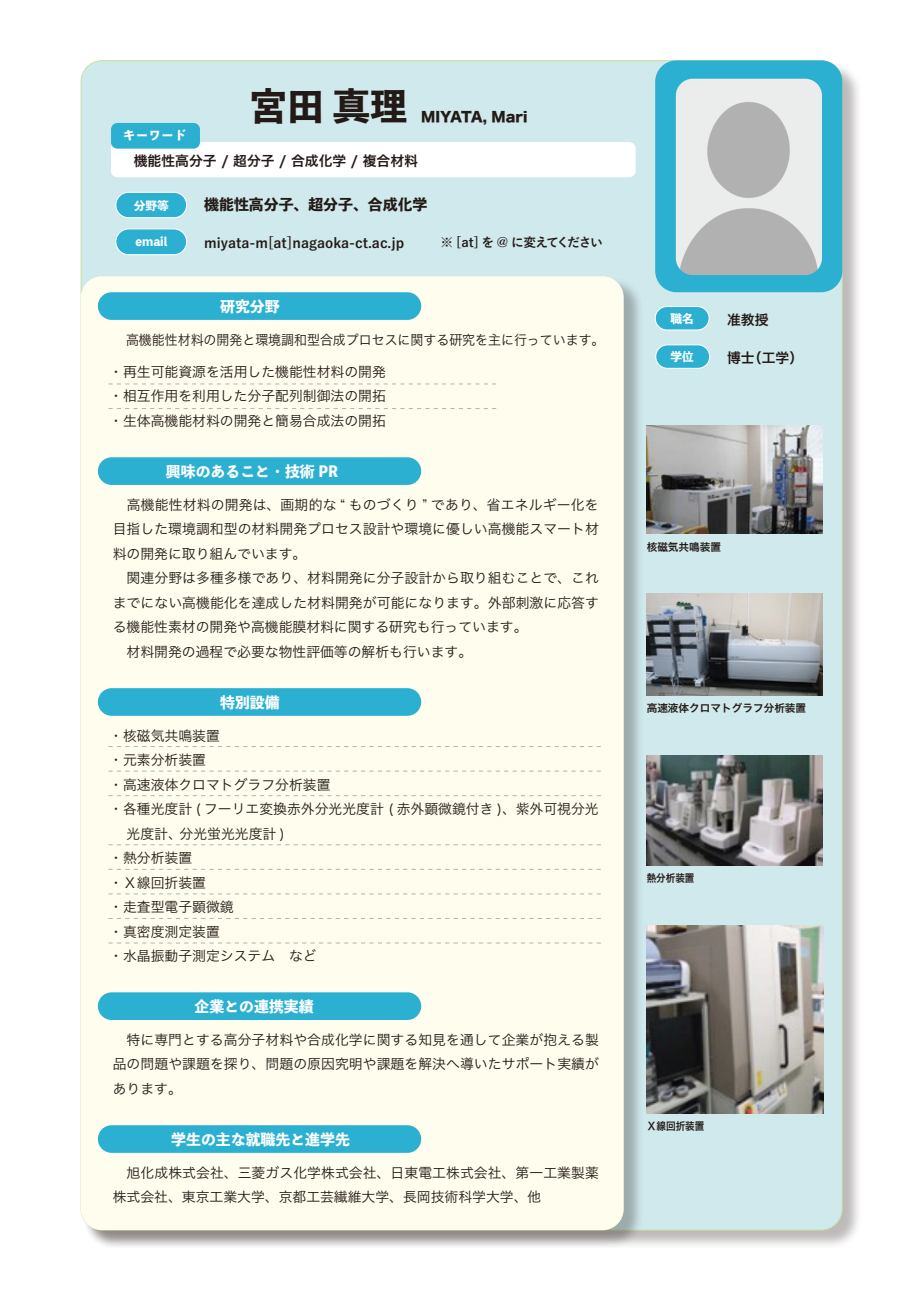
<style>
.page{position:relative;width:919px;height:1289px;background:#fff}
.page>*{position:absolute;margin:0;border:0;box-sizing:border-box;transform-origin:0 0}
.t1{font:800 37.2px "Toppan Bunkyu Midashi Gothic Std N";color:#231916}
.t2{font:800 14.85px "Toppan Bunkyu Midashi Gothic Std N";color:#fff}
.t3{font:800 14.85px "Toppan Bunkyu Midashi Gothic Std N";color:#231916}
.t4{font:13.8px/24.5px "Hira Kaku Pro W3";color:#231916;text-align:justify}
.t5{font:700 13.8px "Yu Go";color:#231916}
.t6{font:13.8px "Hira Kaku Pro W6";color:#231916}
.t7{font:13.8px "Hira Kaku Std W8";color:#231916}
.t8{font:13.8px "Hira Kaku Pro N W6";color:#231916}
.t9{font:13.65px "Hira Kaku Pro W3";color:#231916;scale:.95 1}
.t10{font:700 12.75px "Yu Go";letter-spacing:-.1em;color:#231916}
.t11{font:800 12.75px "Toppan Bunkyu Midashi Gothic Std N";color:#fff}
.t12{font:800 11.7px "Toppan Bunkyu Midashi Gothic Std N";color:#fff}
.t13{font:10.65px "Hira Kaku Pro W6";color:#231916}
.t14{font:10.65px "Hira Kaku Pro W6";color:#231916;scale:.9 1}
</style>
<div class="page">
<div style="left:83px;top:61px;width:779px;height:1188px;background:#231916;opacity:.3"></div>
<div style="left:81px;top:61px;width:761px;height:1168px;background:#d0e9ed;border-radius:21px"></div>
<div style="left:83px;top:277px;width:560px;height:972px;background:#231916;opacity:.3"></div>
<div style="left:81px;top:276px;width:542px;height:954px;background:#fffeee;border-radius:21px"></div>
<div style="left:111px;top:142px;width:524px;height:35px;background:#fff;border-radius:6px"></div>
<div style="left:111px;top:123px;width:89px;height:26px;background:#2cb0d1;border-radius:6px"></div>
<div style="left:98px;top:292px;width:323px;height:28px;background:#2cb0d1;border-radius:14px"></div>
<div style="left:116px;top:192px;width:71px;height:26px;background:#2cb0d1;border-radius:13px"></div>
<div style="left:115px;top:192px;width:72px;height:26px;border:1px solid #fff;border-radius:13px"></div>
<div style="left:655px;top:306px;width:54px;height:24px;background:#2cb0d1;border-radius:12px"></div>
<div style="left:654px;top:306px;width:55px;height:24px;border:1px solid #fff;border-radius:12px"></div>
<div style="left:655px;top:345px;width:54px;height:23px;background:#2cb0d1;border-radius:12px"></div>
<div style="left:655px;top:344px;width:55px;height:25px;border:1px solid #fff;border-radius:12px"></div>
<div style="left:116px;top:229px;width:71px;height:26px;background:#2cb0d1;border-radius:13px"></div>
<div style="left:115px;top:228px;width:72px;height:27px;border:1px solid #fff;border-radius:13px"></div>
<div style="left:98px;top:992px;width:323px;height:27px;background:#2cb0d1;border-radius:14px"></div>
<div style="left:98px;top:457px;width:323px;height:28px;background:#2cb0d1;border-radius:14px"></div>
<svg style="left:655px;top:60px;width:187px;height:232px;background:#99c5d0"></svg>
<img style="left:646px;top:426px;width:176px;height:108px">
<img style="left:646px;top:593px;width:176px;height:102px">
<img style="left:646px;top:755px;width:176px;height:110px">
<img style="left:647px;top:925px;width:176px;height:188px">
<div style="left:98px;top:688px;width:323px;height:27px;background:#2cb0d1;border-radius:14px"></div>
<svg style="left:108px;top:746px;width:493px;height:1px"></svg>
<svg style="left:108px;top:770px;width:493px;height:1px"></svg>
<svg style="left:108px;top:795px;width:493px;height:1px"></svg>
<svg style="left:108px;top:844px;width:493px;height:1px"></svg>
<svg style="left:109px;top:868px;width:492px;height:1px"></svg>
<svg style="left:108px;top:893px;width:493px;height:1px"></svg>
<svg style="left:108px;top:918px;width:493px;height:1px"></svg>
<svg style="left:108px;top:942px;width:493px;height:1px"></svg>
<svg style="left:108px;top:383px;width:388px;height:1px"></svg>
<svg style="left:108px;top:408px;width:388px;height:1px"></svg>
<div style="left:98px;top:1125px;width:323px;height:27px;background:#2cb0d1;border-radius:14px"></div>
<p class="t11" style="left:123px;top:125px;width:65px">キーワード</p>
<p class="t1" style="left:250px;top:77px;width:159px">宮田 真理</p>
<p class="t7" style="left:421px;top:109px;width:108px">MIYATA, Mari</p>
<p class="t6" style="left:134px;top:148px;width:286px">機能性高分子 / 超分子 / 合成化学 / 複合材料</p>
<p class="t12" style="left:134px;top:196px;width:37px">分野等</p>
<p class="t12" style="left:135px;top:233px;width:33px">email</p>
<p class="t3" style="left:204px;top:193px;width:225px">機能性高分子、超分子、合成化学</p>
<p class="t5" style="left:204px;top:235px;width:201px">miyata-m[at]nagaoka-ct.ac.jp</p>
<p class="t10" style="left:440px;top:235px;width:164px">※ [at] を @ に変えてください</p>
<p class="t2" style="left:220px;top:294px;width:61px">研究分野</p>
<p class="t9" style="left:126px;top:328px;width:505px">高機能性材料の開発と環境調和型合成プロセスに関する研究を主に行っています。</p>
<p class="t4" style="left:109px;top:358px;width:278px">・再生可能資源を活用した機能性材料の開発</p>
<p class="t4" style="left:109px;top:383px;width:278px">・相互作用を利用した分子配列制御法の開拓</p>
<p class="t4" style="left:109px;top:407px;width:278px">・生体高機能材料の開発と簡易合成法の開拓</p>
<p class="t2" style="left:166px;top:459px;width:174px">興味のあること・技術 PR</p>
<p class="t4" style="left:113px;top:491px;width:487px">　高機能性材料の開発は、画期的な “ ものづくり ” であり、省エネルギー化を目指した環境調和型の材料開発プロセス設計や環境に優しい高機能スマート材料の開発に取り組んでいます。</p>
<p class="t4" style="left:113px;top:565px;width:487px">　関連分野は多種多様であり、材料開発に分子設計から取り組むことで、これまでにない高機能化を達成した材料開発が可能になります。外部刺激に応答する機能性素材の開発や高機能膜材料に関する研究も行っています。</p>
<p class="t4" style="left:113px;top:638px;width:361px">　材料開発の過程で必要な物性評価等の解析も行います。</p>
<p class="t2" style="left:220px;top:690px;width:61px">特別設備</p>
<p class="t4" style="left:109px;top:722px;width:112px">・核磁気共鳴装置</p>
<p class="t4" style="left:109px;top:747px;width:98px">・元素分析装置</p>
<p class="t4" style="left:109px;top:771px;width:223px">・高速液体クロマトグラフ分析装置</p>
<p class="t4" style="left:109px;top:795px;width:491px">・各種光度計 ( フーリエ変換赤外分光光度計 ( 赤外顕微鏡付き )、紫外可視分光</p>
<p class="t4" style="left:113px;top:820px;width:173px">　光度計、分光蛍光光度計 )</p>
<p class="t4" style="left:109px;top:844px;width:84px">・熱分析装置</p>
<p class="t4" style="left:109px;top:869px;width:98px">・Ｘ線回折装置</p>
<p class="t4" style="left:109px;top:893px;width:140px">・走査型電子顕微鏡　</p>
<p class="t4" style="left:109px;top:918px;width:112px">・真密度測定装置</p>
<p class="t4" style="left:109px;top:942px;width:209px">・水晶振動子測定システム　など</p>
<p class="t2" style="left:195px;top:994px;width:121px">企業との連携実績</p>
<p class="t4" style="left:113px;top:1026px;width:487px">　特に専門とする高分子材料や合成化学に関する知見を通して企業が抱える製品の問題や課題を探り、問題の原因究明や課題を解決へ導いたサポート実績があります。</p>
<p class="t2" style="left:171px;top:1127px;width:180px">学生の主な就職先と進学先</p>
<p class="t4" style="left:113px;top:1159px;width:487px">　旭化成株式会社、三菱ガス化学株式会社、日東電工株式会社、第一工業製薬株式会社、東京工業大学、京都工芸繊維大学、長岡技術科学大学、他</p>
<p class="t12" style="left:670px;top:309px;width:25px">職名</p>
<p class="t8" style="left:727px;top:307px;width:43px">准教授</p>
<p class="t12" style="left:670px;top:347px;width:25px">学位</p>
<p class="t8" style="left:727px;top:345px;width:78px">博士（工学）</p>
<p class="t13" style="left:646px;top:537px;width:76px">核磁気共鳴装置</p>
<p class="t13" style="left:646px;top:698px;width:161px">高速液体クロマトグラフ分析装置</p>
<p class="t14" style="left:646px;top:868px;width:55px">熱分析装置</p>
<p class="t14" style="left:647px;top:1116px;width:65px">Ｘ線回折装置</p>
</div>
